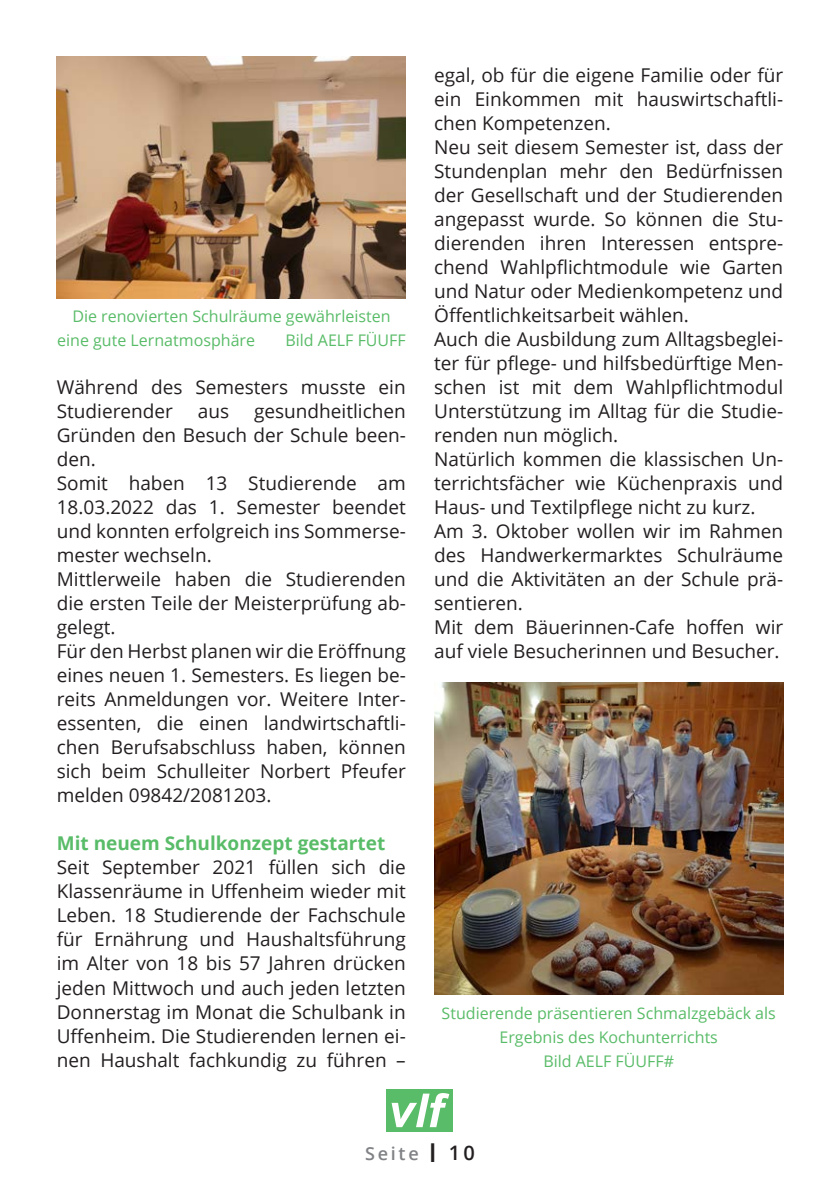
<style>
.page{position:relative;width:840px;height:1191px;background:#fff}
.page>*{position:absolute;margin:0;border:0;box-sizing:border-box;transform-origin:0 0}
.t1{font:19px/24px "Open Sans";color:#231f20}
.t2{font:700 19px "Open Sans";color:#59bc68}
.t3{font:600 18px "Open Sans";letter-spacing:.15em;color:#808285}
.t4{font:16px/24px "Open Sans";color:#59bc68}
.s1{font-size:26px;color:#231f20}
.s2{font-size:20px;color:#231f20}
</style>
<div class="page">
<div style="left:386px;top:1089px;width:67px;height:42px;background:#59bc68"></div>
<svg style="left:391px;top:1093px;width:58px;height:34px"></svg>
<img style="left:57px;top:57px;width:348px;height:241px">
<img style="left:434px;top:682px;width:348px;height:312px">
<p class="t4" style="left:57px;top:304px;width:335px;text-indent:15px">Die renovierten Schulräume gewährleisten eine gute Lernatmosphäre</p>
<p class="t4" style="left:285px;top:328px;width:122px">Bild AELF FÜUFF</p>
<p class="t1" style="left:57px;top:375px;width:350px">Während des Semesters musste ein<br>Studierender</p>
<p class="t1" style="left:57px;top:399px;width:350px;text-indent:197px">gesundheitlichen<br>Gründen den Besuch der Schule been&shy;den.<br>Somit haben 13 Studierende am<br>18.03.2022 das 1. Semester beendet und konnten erfolgreich ins Sommerse&shy;mester wechseln.<br>Mittlerweile haben die Studierenden die ersten Teile der Meisterprüfung ab&shy;gelegt.<br>Für den Herbst planen wir die Eröffnung eines neuen 1. Semesters. Es liegen be&shy;reits Anmeldungen vor. Weitere Inter&shy;essenten, die einen landwirtschaftli&shy;chen Berufsabschluss haben, können sich beim Schulleiter Norbert Pfeufer melden 09842/2081203.</p>
<p class="t2" style="left:57px;top:830px;width:330px">Mit neuem Schulkonzept gestartet</p>
<p class="t1" style="left:57px;top:855px;width:350px;text-align:justify">Seit September 2021 füllen sich die Klassenräume in Uffenheim wieder mit Leben. 18 Studierende der Fachschule für Ernährung und Haushaltsführung im Alter von 18 bis 57 Jahren drücken jeden Mittwoch und auch jeden letzten Donnerstag im Monat die Schulbank in Uffenheim. Die Studierenden lernen ei&shy;nen Haushalt fachkundig zu führen –</p>
<p class="t1" style="left:198px;top:399px;width:33px">aus</p>
<p class="t1" style="left:434px;top:63px;width:350px">egal, ob für die eigene Familie oder für ein Einkommen mit hauswirtschaftli&shy;chen Kompetenzen.<br>Neu seit diesem Semester ist, dass der Stundenplan mehr den Bedürfnissen der Gesellschaft und der Studierenden angepasst wurde. So können die Stu&shy;dierenden ihren Interessen entspre&shy;chend Wahlpflichtmodule wie Garten und Natur oder Medienkompetenz und Öffentlichkeitsarbeit wählen.<br>Auch die Ausbildung zum Alltagsbeglei&shy;ter für pflege- und hilfsbedürftige Men&shy;schen ist mit dem Wahlpflichtmodul Unterstützung im Alltag für die Studie&shy;renden nun möglich.<br>Natürlich kommen die klassischen Un&shy;terrichtsfächer wie Küchenpraxis und Haus- und Textilpflege nicht zu kurz.<br>Am 3. Oktober wollen wir im Rahmen des Handwerkermarktes Schulräume und die Aktivitäten an der Schule prä&shy;sentieren.<br>Mit dem Bäuerinnen-Cafe hoffen wir auf viele Besucherinnen und Besucher.</p>
<p class="t4" style="left:441px;top:1000px;width:335px;text-align:center">Studierende präsentieren Schmalzgebäck als<br>Ergebnis des Kochunterrichts<br>Bild AELF FÜUFF#</p>
<p class="t3" style="left:365px;top:1140px;width:111px">Seite <span class="s1">I</span> <span class="s2">10</span></p>
</div>
